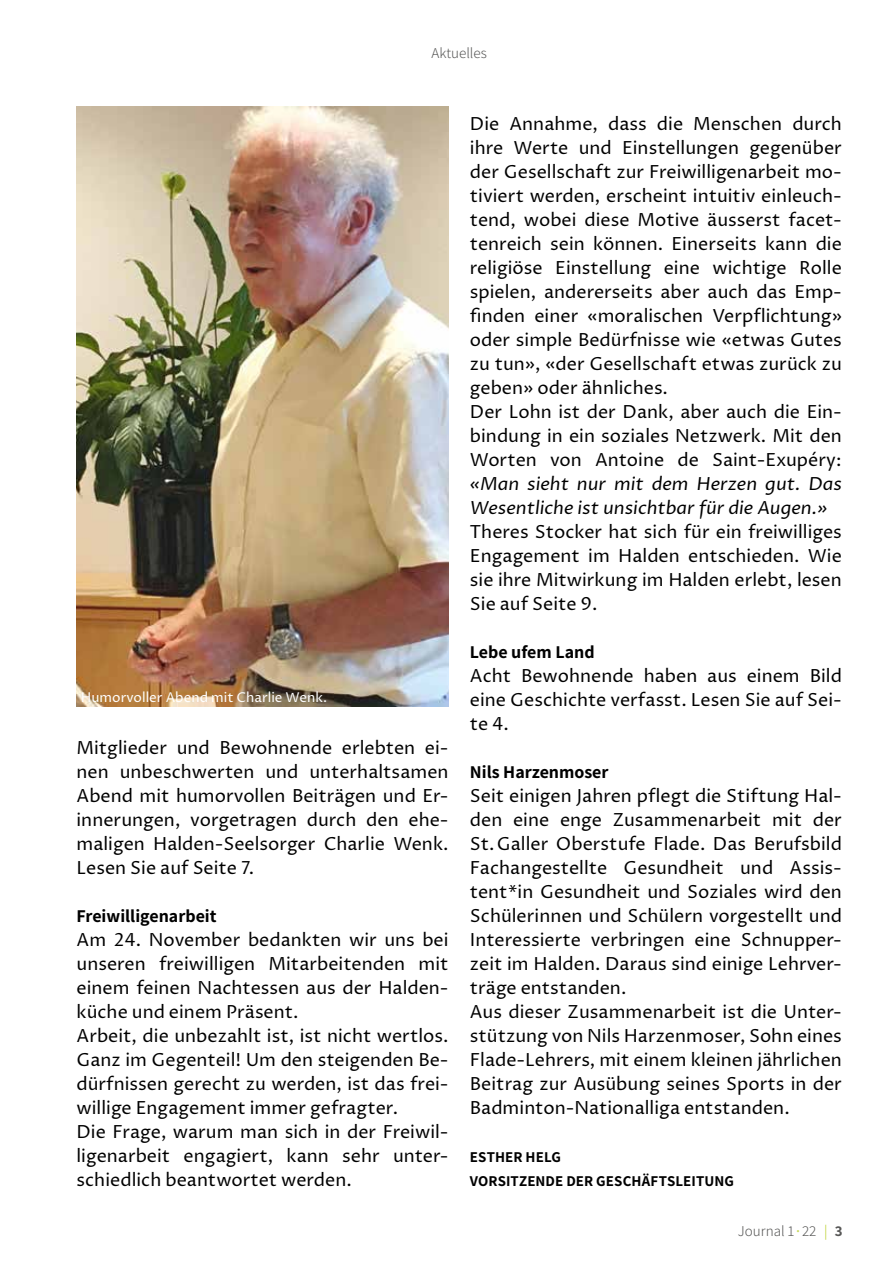
<style>
.page{position:relative;width:893px;height:1263px;background:#fff}
.page>*{position:absolute;margin:0;border:0;box-sizing:border-box;transform-origin:0 0}
.t1{font:18px/24px "Proza Libre";color:#000;text-align:justify}
.t2{font:italic 18px/24px "Proza Libre";color:#000}
.t3{font:700 18px "Assistant";color:#000}
.t4{font:700 15px/24px "Assistant";letter-spacing:.005em;color:#000}
.t5{font:300 15px "Assistant";color:#575756}
.t6{font:13.5px "Proza Libre";color:#fff}
.s1{font-weight:600;color:#c7d75b}
.s2{color:#b7ce23}
.s3{font-weight:700}
</style>
<div class="page">
<img style="left:77px;top:106px;width:372px;height:600px">
<p class="t5" style="left:432px;top:43px;width:57px">Aktuelles</p>
<p class="t6" style="left:81px;top:689px;width:248px">Humorvoller Abend mit Charlie Wenk.</p>
<p class="t1" style="left:77px;top:736px;width:374px">Mitglieder und Bewohnende erlebten ei&shy;nen unbeschwerten und unterhaltsamen Abend mit humorvollen Beiträgen und Er&shy;innerungen, vorgetragen durch den ehe&shy;maligen Halden-Seelsorger Charlie Wenk.<br>Lesen Sie auf Seite 7.</p>
<p class="t3" style="left:77px;top:904px;width:142px">Freiwilligenarbeit</p>
<p class="t1" style="left:77px;top:928px;width:374px;text-align:left">Am 24. November bedankten wir uns bei unseren freiwilligen Mitarbeitenden mit einem feinen Nachtessen aus der Halden&shy;küche und einem Präsent.<br>Arbeit, die unbezahlt ist, ist nicht wertlos.<br>Ganz im Gegenteil! Um den steigenden Be&shy;dürfnissen gerecht zu werden, ist das frei&shy;willige Engagement immer gefragter.<br>Die Frage, warum man sich in der Freiwil&shy;ligenarbeit engagiert, kann sehr unter&shy;schiedlich beantwortet werden.</p>
<p class="t1" style="left:470px;top:112px;width:374px;text-align:left">Die Annahme, dass die Menschen durch ihre Werte und Einstellungen gegenüber der Gesellschaft zur Freiwilligenarbeit mo&shy;tiviert werden, erscheint intuitiv einleuch&shy;tend, wobei diese Motive äusserst facet&shy;tenreich sein können. Einerseits kann die religiöse Einstellung eine wichtige Rolle spielen, andererseits aber auch das Emp&shy;finden einer «moralischen Verpflichtung» oder simple Bedürfnisse wie «etwas Gutes zu tun», «der Gesellschaft etwas zurück zu geben» oder ähnliches.<br>Der Lohn ist der Dank, aber auch die Ein&shy;bindung in ein soziales Netzwerk. Mit den Worten von Antoine de Saint-Exupéry:</p>
<p class="t2" style="left:470px;top:472px;width:373px">«Man sieht nur mit dem Herzen gut. Das<br>Wesentliche ist unsichtbar für die Augen.»</p>
<p class="t1" style="left:470px;top:520px;width:374px">Theres Stocker hat sich für ein freiwilliges Engagement im Halden entschieden. Wie sie ihre Mitwirkung im Halden erlebt, lesen Sie auf Seite 9.</p>
<p class="t3" style="left:470px;top:640px;width:126px">Lebe ufem Land</p>
<p class="t1" style="left:470px;top:664px;width:374px">Acht Bewohnende haben aus einem Bild eine Geschichte verfasst. Lesen Sie auf Sei&shy;te 4.</p>
<p class="t3" style="left:470px;top:760px;width:140px">Nils Harzenmoser</p>
<p class="t1" style="left:470px;top:784px;width:374px;text-align:left">Seit einigen Jahren pflegt die Stiftung Hal&shy;den eine enge Zusammenarbeit mit der St.Galler Oberstufe Flade. Das Berufsbild Fachangestellte Gesundheit und Assis&shy;tent*in Gesundheit und Soziales wird den Schülerinnen und Schülern vorgestellt und Interessierte verbringen eine Schnupper&shy;zeit im Halden. Daraus sind einige Lehrver&shy;träge entstanden.<br>Aus dieser Zusammenarbeit ist die Unter&shy;stützung von Nils Harzenmoser, Sohn eines Flade-Lehrers, mit einem kleinen jährlichen Beitrag zur Ausübung seines Sports in der Badminton-Nationalliga entstanden.</p>
<p class="t4" style="left:470px;top:1145px;width:266px">ESTHER HELG<br>VORSITZENDE DER GESCHÄFTSLEITUNG</p>
<p class="t5" style="left:738px;top:1220px;width:106px">Journal 1 <span class="s1">·</span> 22 <span class="s2">|</span> <span class="s3">3</span></p>
</div>
